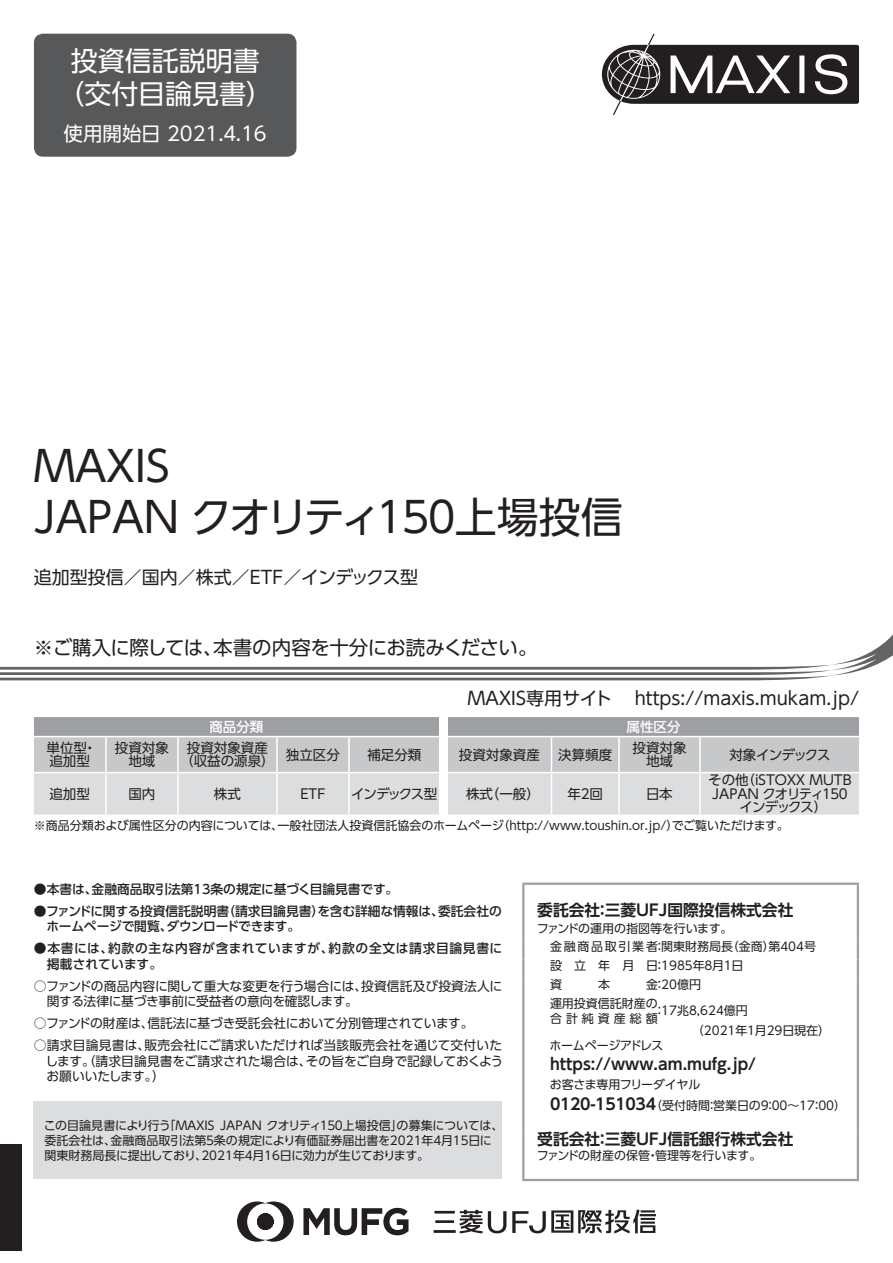
<style>
.page{position:relative;width:893px;height:1263px;background:#fff}
.page>*{position:absolute;margin:0;border:0;box-sizing:border-box;transform-origin:0 0}
.t1{font:42px/51px "UD Shin Go Pro";letter-spacing:-.21em;color:#231f20}
.t2{font:27px/33px "UD Shin Go Pro";color:#fff;text-align:center}
.t3{font:19.5px "UD Shin Go Pro";letter-spacing:-.025em;color:#231f20}
.t4{font:19.5px "UD Shin Go Pro";color:#fff}
.t5{font:18px "UD Shin Go Pro";color:#231f20}
.t6{font:700 15.75px "UD Shin Go Pro De";color:#231f20}
.t7{font:13.5px/13.5px "UD Shin Go Pro";color:#231f20;text-align:center}
.t8{font:13.5px/13.5px "UD Shin Go Pro";letter-spacing:-.21em;color:#231f20;text-align:center}
.t9{font:500 13.5px "UD Shin Go Pro";color:#fff}
.t10{font:13.5px "UD Shin Go Pro";letter-spacing:-.06em;color:#231f20}
.t11{font:13.5px "UD Shin Go Pro";letter-spacing:-.085em;color:#231f20}
.t12{font:12.75px/15.8px "UD Shin Go Pro";letter-spacing:-.01em;color:#231f20}
.t13{font:500 12.75px/15.8px "UD Shin Go Pro";color:#231f20}
.t14{font:500 12.75px/15.8px "UD Shin Go Pro";letter-spacing:.045em;color:#231f20}
.t15{font:12px/18.8px "UD Shin Go Pro";color:#231f20}
.t16{font:12px/15px "UD Shin Go Pro";letter-spacing:-.02em;color:#231f20}
.t17{font:12px "UD Shin Go Pro";letter-spacing:-.03em;color:#231f20}
.t18{font:12px "UD Shin Go Pro";letter-spacing:.335em;color:#231f20}
.s1{font-family:"UD Shin Go Pro De";font-weight:700;font-size:15.75px}
</style>
<div class="page">
<svg style="left:0;top:635px;width:893px;height:45px"></svg>
<div style="left:35px;top:35px;width:260px;height:120px;background:#57585a;border-radius:8px"></div>
<div style="left:34px;top:34px;width:262px;height:123px;border:3px solid #57585a;border-radius:8px"></div>
<svg style="left:34px;top:717px;width:825px;height:97px"></svg>
<hr style="left:34px;top:736px;width:72px;height:1px;background:#fff">
<hr style="left:106px;top:736px;width:72px;height:1px;background:#fff">
<hr style="left:105px;top:737px;width:2px;height:35px;background:#fff">
<hr style="left:178px;top:736px;width:99px;height:1px;background:#fff">
<hr style="left:177px;top:737px;width:2px;height:35px;background:#fff">
<hr style="left:277px;top:736px;width:72px;height:1px;background:#fff">
<hr style="left:276px;top:737px;width:2px;height:35px;background:#fff">
<hr style="left:349px;top:736px;width:90px;height:1px;background:#fff">
<hr style="left:348px;top:737px;width:2px;height:35px;background:#fff">
<hr style="left:448px;top:736px;width:103px;height:1px;background:#fff">
<hr style="left:551px;top:736px;width:68px;height:1px;background:#fff">
<hr style="left:551px;top:737px;width:1px;height:35px;background:#fff">
<hr style="left:619px;top:736px;width:81px;height:1px;background:#fff">
<hr style="left:618px;top:737px;width:2px;height:35px;background:#fff">
<hr style="left:700px;top:736px;width:159px;height:1px;background:#fff">
<hr style="left:699px;top:737px;width:2px;height:35px;background:#fff">
<hr style="left:34px;top:772px;width:72px;height:1px;background:#fff">
<hr style="left:106px;top:772px;width:72px;height:1px;background:#fff">
<hr style="left:105px;top:773px;width:2px;height:41px;background:#fff">
<hr style="left:178px;top:772px;width:99px;height:1px;background:#fff">
<hr style="left:177px;top:773px;width:2px;height:41px;background:#fff">
<hr style="left:277px;top:772px;width:72px;height:1px;background:#fff">
<hr style="left:276px;top:773px;width:2px;height:41px;background:#fff">
<hr style="left:349px;top:772px;width:90px;height:1px;background:#fff">
<hr style="left:348px;top:773px;width:2px;height:41px;background:#fff">
<hr style="left:448px;top:772px;width:103px;height:1px;background:#fff">
<hr style="left:551px;top:772px;width:68px;height:1px;background:#fff">
<hr style="left:551px;top:773px;width:1px;height:41px;background:#fff">
<hr style="left:619px;top:772px;width:81px;height:1px;background:#fff">
<hr style="left:618px;top:773px;width:2px;height:41px;background:#fff">
<hr style="left:700px;top:772px;width:159px;height:1px;background:#fff">
<hr style="left:699px;top:773px;width:2px;height:41px;background:#fff">
<svg style="left:602px;top:34px;width:257px;height:81px"></svg>
<div style="left:34px;top:1101px;width:468px;height:78px;background:#dcdddf"></div>
<hr style="left:522px;top:882px;width:337px;height:3px;background:#9d9fa2">
<hr style="left:522px;top:885px;width:2px;height:56px;background:#9d9fa2">
<hr style="left:857px;top:885px;width:2px;height:56px;background:#9d9fa2">
<svg style="left:522px;top:941px;width:2px;height:56px"></svg>
<svg style="left:857px;top:941px;width:2px;height:56px"></svg>
<hr style="left:522px;top:997px;width:2px;height:27px;background:#9d9fa2">
<hr style="left:857px;top:997px;width:2px;height:27px;background:#9d9fa2">
<svg style="left:522px;top:1024px;width:2px;height:15px"></svg>
<svg style="left:857px;top:1024px;width:2px;height:15px"></svg>
<hr style="left:522px;top:1039px;width:2px;height:92px;background:#9d9fa2">
<hr style="left:857px;top:1039px;width:2px;height:92px;background:#9d9fa2">
<hr style="left:522px;top:1131px;width:2px;height:48px;background:#9d9fa2">
<hr style="left:857px;top:1131px;width:2px;height:48px;background:#9d9fa2">
<hr style="left:522px;top:1179px;width:337px;height:2px;background:#9d9fa2">
<svg style="left:303px;top:1208px;width:105px;height:27px"></svg>
<svg style="left:237px;top:1201px;width:57px;height:41px"></svg>
<hr style="left:435px;top:1220px;width:19px;height:3px;background:#231f20">
<hr style="left:434px;top:1230px;width:22px;height:3px;background:#231f20">
<hr style="left:434px;top:1211px;width:21px;height:2px;background:#231f20">
<svg style="left:460px;top:1210px;width:22px;height:23px"></svg>
<svg style="left:488px;top:1210px;width:168px;height:23px"></svg>
<div style="left:0;top:1144px;width:21px;height:107px;background:#231f20"></div>
<h2 class="t2" style="left:57px;top:43px;width:217px">投資信託説明書（交付目論見書）</h2>
<h3 class="t4" style="left:64px;top:118px;width:205px">使用開始日 2021.４.16</h3>
<h1 class="t1" style="left:24px;top:440px;width:601px">ＭＡＸＩＳ<br>ＪＡＰＡＮ クオリティ１５０上場投信</h1>
<h3 class="t5" style="left:34px;top:563px;width:386px">追加型投信／国内／株式／ETF／インデックス型</h3>
<h3 class="t3" style="left:34px;top:632px;width:505px">※ご購入に際しては、本書の内容を十分にお読みください。</h3>
<h3 class="t5" style="left:468px;top:684px;width:393px">ＭＡＸＩＳ専用サイト　 https://maxis.mukam.jp/</h3>
<p class="t9" style="left:209px;top:716px;width:55px">商品分類</p>
<p class="t9" style="left:626px;top:716px;width:55px">属性区分</p>
<p class="t7" style="left:47px;top:741px;width:51px;text-align:left">単位型・追加型</p>
<p class="t7" style="left:115px;top:741px;width:55px">投資対象地域</p>
<p class="t7" style="left:180px;top:741px;width:96px">投資対象資産（収益の源泉）</p>
<p class="t7" style="left:286px;top:747px;width:55px">独立区分</p>
<p class="t7" style="left:367px;top:747px;width:56px">補足分類</p>
<p class="t7" style="left:459px;top:747px;width:82px">投資対象資産</p>
<p class="t7" style="left:558px;top:747px;width:55px">決算頻度</p>
<p class="t7" style="left:632px;top:741px;width:55px">投資対象地域</p>
<p class="t10" style="left:729px;top:744px;width:103px">対象インデックス</p>
<p class="t7" style="left:49px;top:786px;width:42px">追加型</p>
<p class="t7" style="left:128px;top:786px;width:28px">国内</p>
<p class="t7" style="left:214px;top:786px;width:28px">株式</p>
<p class="t7" style="left:300px;top:786px;width:27px">ETF</p>
<p class="t11" style="left:351px;top:783px;width:88px">インデックス型</p>
<p class="t7" style="left:466px;top:786px;width:75px">株式（一般）</p>
<p class="t7" style="left:568px;top:786px;width:37px">年２回</p>
<p class="t7" style="left:646px;top:786px;width:28px">日本</p>
<p class="t8" style="left:708px;top:773px;width:147px">その他（ｉＳＴＯＸＸ ＭＵＴＢ<br>ＪＡＰＡＮ クオリティ１５０インデックス）</p>
<p class="t15" style="left:34px;top:816px;width:756px">※商品分類および属性区分の内容については、一般社団法人投資信託協会のホームページ（http://www.toushin.or.jp/）でご覧いただけます。</p>
<p class="t13" style="left:34px;top:881px;width:366px">●本書は、金融商品取引法第13条の規定に基づく目論見書です。</p>
<p class="t13" style="left:46px;top:902px;width:457px;text-indent:-12px">●ファンドに関する投資信託説明書（請求目論見書）を含む詳細な情報は、委託会社のホームページで閲覧、ダウンロードできます。</p>
<p class="t14" style="left:47px;top:940px;width:457px;text-indent:-13px">●本書には、約款の主な内容が含まれていますが、約款の全文は請求目論見書に掲載されています。</p>
<p class="t12" style="left:47px;top:977px;width:457px;text-indent:-13px">○ファンドの商品内容に関して重大な変更を行う場合には、投資信託及び投資法人に関する法律に基づき事前に受益者の意向を確認します。</p>
<p class="t12" style="left:34px;top:1015px;width:441px">○ファンドの財産は、信託法に基づき受託会社において分別管理されています。</p>
<p class="t12" style="left:45px;top:1037px;width:459px;text-align:justify;text-indent:-12px">○請求目論見書は、販売会社にご請求いただければ当該販売会社を通じて交付いたします。（請求目論見書をご請求された場合は、その旨をご自身で記録しておくようお願いいたします。）</p>
<p class="t16" style="left:44px;top:1117px;width:461px">この目論見書により行う「ＭＡＸＩＳ ＪＡＰＡＮ クオリティ１５０上場投信」の募集については、委託会社は、金融商品取引法第５条の規定により有価証券届出書を2021年４月15日に関東財務局長に提出しており、2021年４月16日に効力が生じております。</p>
<h3 class="t6" style="left:537px;top:897px;width:258px">委託会社：三菱ＵＦＪ国際投信株式会社</h3>
<p class="t15" style="left:550px;top:918px;width:268px;text-indent:-13px">ファンドの運用の指図等を行います。<br>金融商品取引業者：関東財務局長（金商）第404号設 立 年 月 日：1985年８月１日<br>資</p>
<p class="t15" style="left:550px;top:974px;width:153px;text-indent:96px">金：20億円運用投資信託財産の</p>
<p class="t18" style="left:550px;top:1008px;width:109px">合計純資産総額</p>
<p class="t15" style="left:692px;top:1000px;width:140px;line-height:19.5px;text-indent:-38px">：17兆8,624億円<br>（2021年１月29日現在）</p>
<p class="t17" style="left:550px;top:1035px;width:115px">ホームページアドレス</p>
<h3 class="t6" style="left:550px;top:1051px;width:208px">https://www.am.mufg.jp/</h3>
<p class="t15" style="left:550px;top:1074px;width:298px;line-height:21px">お客さま専用フリーダイヤル<br><span class="s1">0120-151034</span>（受付時間：営業日の９：00～17：00）</p>
<h3 class="t6" style="left:537px;top:1126px;width:258px">受託会社：三菱ＵＦＪ信託銀行株式会社</h3>
<p class="t15" style="left:537px;top:1145px;width:226px">ファンドの財産の保管・管理等を行います。</p>
<p class="t15" style="left:598px;top:974px;width:13px">本</p>
</div>
